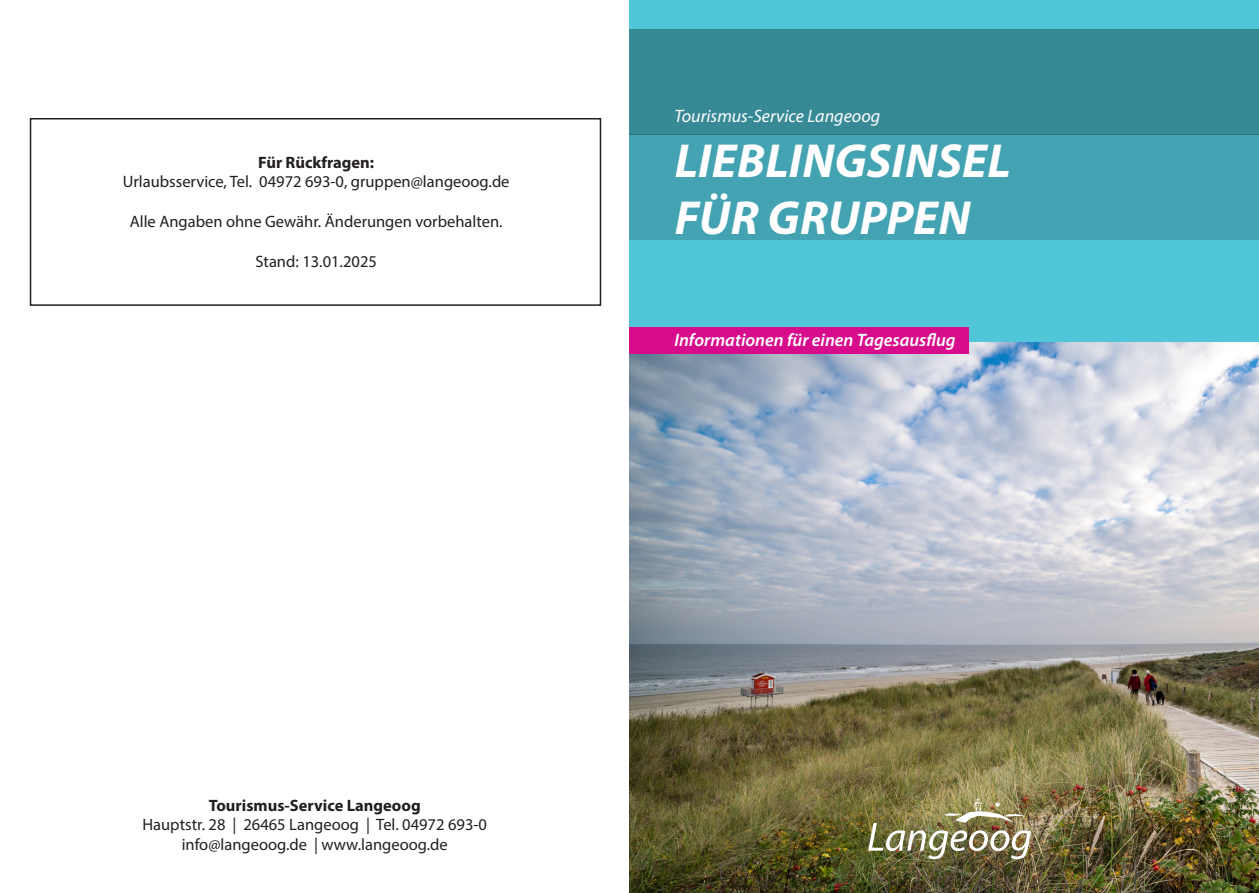
<style>
.page{position:relative;width:1259px;height:893px;background:#fff}
.page>*{position:absolute;margin:0;border:0;box-sizing:border-box;transform-origin:0 0}
.t1{font:italic 700 48px "Myriad Pro";letter-spacing:.005em;color:#fff}
.t2{font:italic 600 18px "Myriad Pro";color:#fff}
.t3{font:italic 18px "Myriad Pro";color:#fff}
.t4{font:16.5px "Myriad Pro";color:#231f20}
.t5{font:700 16.5px "Myriad Pro";color:#231f20}
</style>
<div class="page">
<img style="left:629px;top:341px;width:630px;height:552px">
<div style="left:629px;top:0;width:630px;height:341px;background:#51c6d8"></div>
<div style="left:629px;top:135px;width:630px;height:105px;background:#43a3b2"></div>
<div style="left:629px;top:29px;width:630px;height:106px;background:#388996"></div>
<img style="left:868px;top:798px;width:163px;height:61px">
<div style="left:629px;top:327px;width:340px;height:26px;background:#d70c8c"></div>
<div style="left:30px;top:118px;width:571px;height:188px;border:2px solid #231f20"></div>
<p class="t5" style="left:258px;top:151px;width:117px">Für Rückfragen:</p>
<p class="t4" style="left:123px;top:172px;width:388px">Urlaubsservice, Tel. 04972 693-0, gruppen@langeoog.de</p>
<p class="t4" style="left:130px;top:211px;width:374px">Alle Angaben ohne Gewähr. Änderungen vorbehalten.</p>
<p class="t4" style="left:255px;top:251px;width:123px">Stand: 13.01.2025</p>
<p class="t3" style="left:674px;top:105px;width:207px">Tourismus-Service Langeoog</p>
<p class="t1" style="left:675px;top:129px;width:337px">LIEBLINGSINSEL</p>
<p class="t1" style="left:675px;top:187px;width:297px">FÜR GRUPPEN</p>
<p class="t2" style="left:674px;top:328px;width:282px">Informationen für einen Tagesausflug</p>
<p class="t5" style="left:209px;top:794px;width:213px">Tourismus-Service Langeoog</p>
<p class="t4" style="left:142px;top:815px;width:346px">Hauptstr. 28 | 26465 Langeoog | Tel. 04972 693-0</p>
<p class="t4" style="left:182px;top:834px;width:268px">info@langeoog.de | www.langeoog.de</p>
</div>
